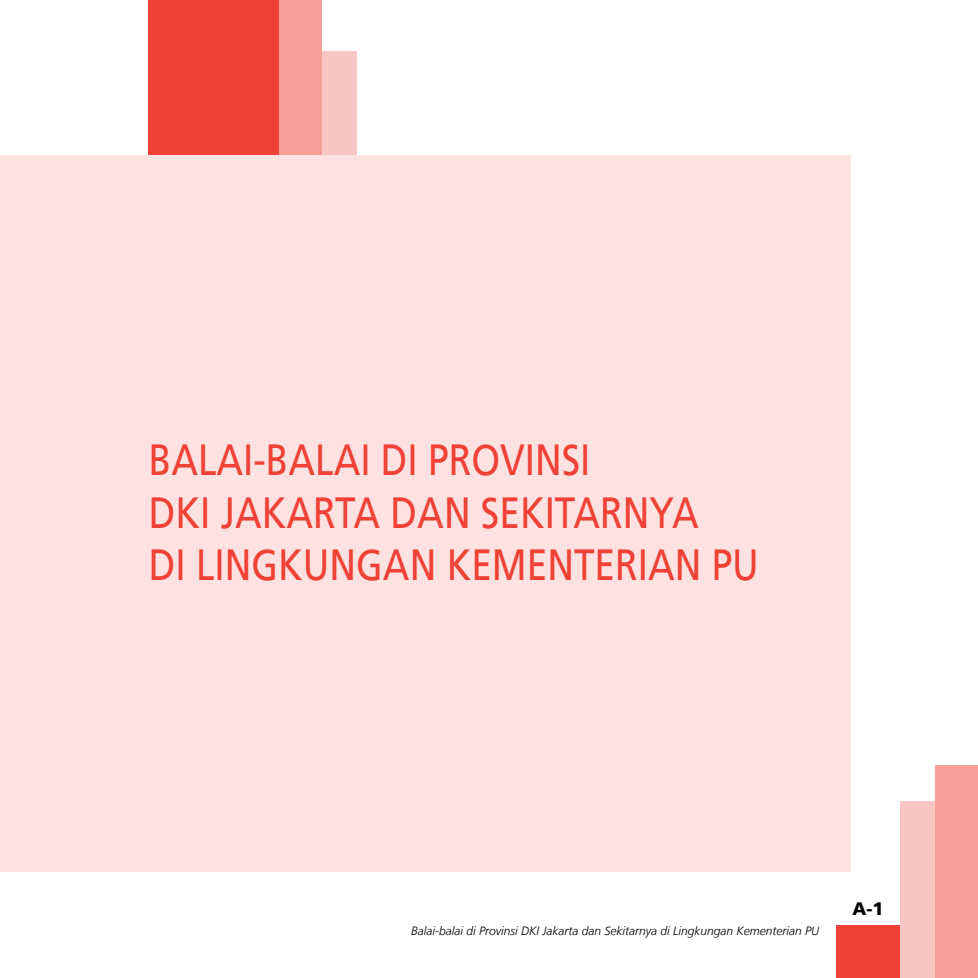
<style>
.page{position:relative;width:978px;height:978px;background:#fff}
.page>*{position:absolute;margin:0;border:0;box-sizing:border-box;transform-origin:0 0}
.t1{font:43.5px/52.2px "Frutiger";color:#ef4136;scale:.85 1}
.t2{font:900 18px "Frutiger";color:#000}
.t3{font:italic 300 12px "Frutiger";color:#000}
</style>
<div class="page">
<div style="left:900px;top:801px;width:42px;height:177px;background:#fac6c3"></div>
<div style="left:935px;top:765px;width:43px;height:213px;background:#f7a09a"></div>
<div style="left:836px;top:926px;width:64px;height:52px;background:#ef4136"></div>
<div style="left:315px;top:51px;width:42px;height:105px;background:#fac6c3"></div>
<div style="left:279px;top:0;width:43px;height:156px;background:#f7a09a"></div>
<div style="left:149px;top:0;width:130px;height:156px;background:#ef4136"></div>
<div style="left:0;top:156px;width:850px;height:716px;background:#fde2e1"></div>
<h1 class="t1" style="left:149px;top:434px;width:719px">BALAI-BALAI DI PROVINSI<br>DKI JAKARTA DAN SEKITARNYA<br>DI LINGKUNGAN KEMENTERIAN PU</h1>
<p class="t3" style="left:411px;top:924px;width:410px">Balai-balai di Provinsi DKI Jakarta dan Sekitarnya di Lingkungan Kementerian PU</p>
<h2 class="t2" style="left:852px;top:898px;width:33px">A-1</h2>
</div>
